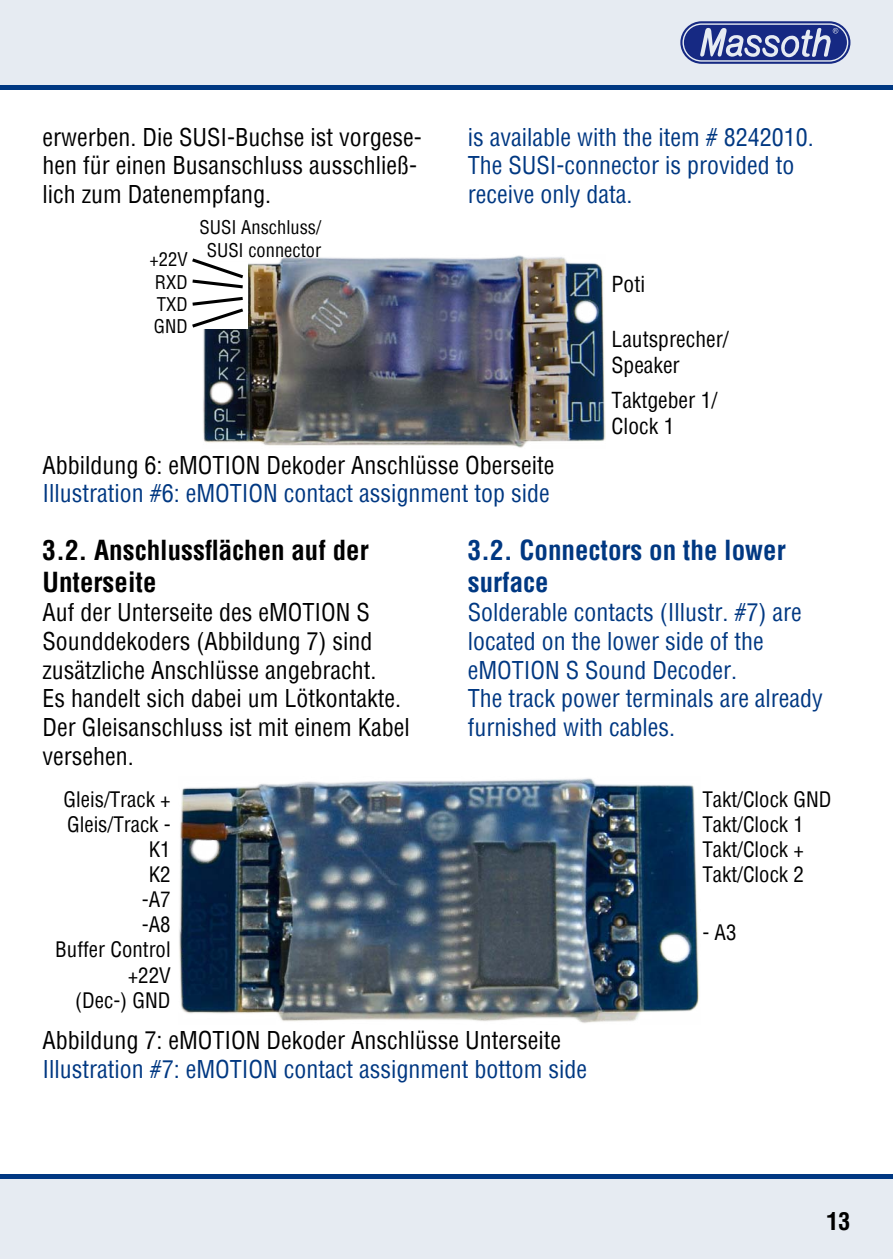
<style>
.page{position:relative;width:893px;height:1259px;background:#fff}
.page>*{position:absolute;margin:0;border:0;box-sizing:border-box;transform-origin:0 0}
.t1{font:700 condensed 27px/32.4px "Helvetica";color:#000}
.t2{font:700 condensed 27px/32.4px "Helvetica";color:#003882}
.t3{font:condensed 24px/28.8px "Helvetica";color:#000}
.t4{font:condensed 24px/28.8px "Helvetica";color:#003882}
.t5{font:700 condensed 24px "Helvetica";color:#000}
.t6{font:condensed 21.6px/25.8px "Helvetica";color:#000}
.t7{font:condensed 21px/24.9px "Helvetica";color:#000;text-align:right}
.t8{font:condensed 18.6px/22.2px "Helvetica";color:#000;text-align:center}
</style>
<div class="page">
<div style="left:0;top:1174px;width:893px;height:85px;background:#e6ebf2"></div>
<div style="left:0;top:0;width:893px;height:85px;background:#e6ebf2"></div>
<svg style="left:680px;top:21px;width:170px;height:43px"></svg>
<hr style="left:0;top:85px;width:893px;height:4px;background:#003882">
<hr style="left:0;top:1174px;width:893px;height:4px;background:#003882">
<img style="left:179px;top:778px;width:520px;height:245px">
<img style="left:203px;top:255px;width:402px;height:193px">
<svg style="left:192px;top:256px;width:55px;height:74px"></svg>
<p class="t3" style="left:43px;top:122px;width:381px">erwerben. Die SUSI-Buchse ist vorgese&shy;hen für einen Busanschluss ausschließ&shy;lich zum Datenempfang.</p>
<p class="t8" style="left:150px;top:248px;width:39px;text-align:justify">+22V RXD TXD GND</p>
<p class="t8" style="left:200px;top:216px;width:123px">SUSI Anschluss/<br>SUSI connector</p>
<p class="t4" style="left:468px;top:122px;width:347px">is available with the item # 8242010.<br>The SUSI-connector is provided to receive only data.</p>
<p class="t6" style="left:612px;top:271px;width:35px">Poti</p>
<p class="t6" style="left:612px;top:326px;width:119px">Lautsprecher/<br>Speaker</p>
<p class="t6" style="left:612px;top:387px;width:107px">Taktgeber 1/<br>Clock 1</p>
<p class="t3" style="left:43px;top:450px;width:513px">Abbildung 6: eMOTION Dekoder Anschlüsse Oberseite</p>
<p class="t4" style="left:43px;top:479px;width:509px">Illustration #6: eMOTION contact assignment top side</p>
<p class="t1" style="left:43px;top:533px;width:328px">3.2. Anschlussflächen auf der<br>Unterseite</p>
<p class="t3" style="left:43px;top:597px;width:369px">Auf der Unterseite des eMOTION S<br>Sounddekoders (Abbildung 7) sind zusätzliche Anschlüsse angebracht.<br>Es handelt sich dabei um Lötkontakte.<br>Der Gleisanschluss ist mit einem Kabel versehen.</p>
<p class="t2" style="left:468px;top:533px;width:319px">3.2. Connectors on the lower surface</p>
<p class="t4" style="left:468px;top:597px;width:357px">Solderable contacts (Illustr. #7) are located on the lower side of the eMOTION S Sound Decoder.<br>The track power terminals are already furnished with cables.</p>
<p class="t7" style="left:55px;top:787px;width:117px">Gleis/Track +<br>Gleis/Track -<br>K1<br>K2<br>-A7<br>-A8<br>Buffer Control +22V<br>(Dec-) GND</p>
<p class="t7" style="left:702px;top:787px;width:131px;text-align:left">Takt/Clock GND<br>Takt/Clock 1<br>Takt/Clock +<br>Takt/Clock 2</p>
<p class="t7" style="left:702px;top:919px;width:36px">- A3</p>
<p class="t3" style="left:43px;top:1026px;width:520px">Abbildung 7: eMOTION Dekoder Anschlüsse Unterseite</p>
<p class="t4" style="left:43px;top:1054px;width:546px">Illustration #7: eMOTION contact assignment bottom side</p>
<p class="t5" style="left:826px;top:1205px;width:25px">13</p>
</div>
